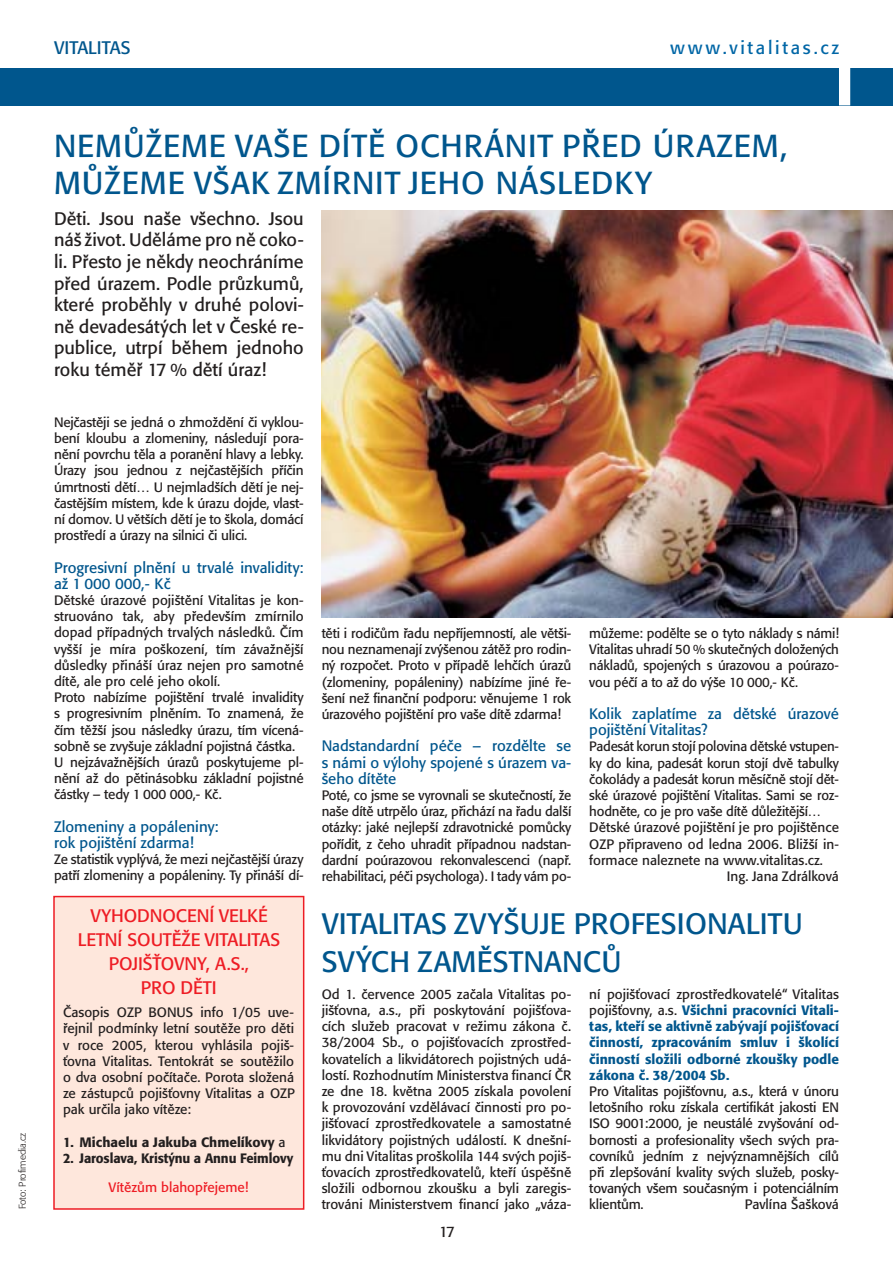
<style>
.page{position:relative;width:893px;height:1263px;background:#fff}
.page>*{position:absolute;margin:0;border:0;box-sizing:border-box;transform-origin:0 0}
.t1{font:31.5px/37.5px "Formata CE";letter-spacing:.03em;color:#00568d}
.t2{font:29.25px/37.5px "Formata CE";letter-spacing:.005em;color:#00568d}
.t3{font:18px/21.6px "Formata CE";color:#231f1f;text-align:justify}
.t4{font:18px/24px "Formata CE";letter-spacing:-.005em;color:#ee1c24;text-align:center}
.t5{font:18px "Formata CE";letter-spacing:.15em;color:#0066a6}
.t6{font:18px "Formata CE";color:#00568d}
.t7{font:15px/16.2px "Formata CE";color:#00568d}
.t8{font:15px "Formata CE";color:#231f1f}
.t9{font:13.5px/16.2px "Formata CE";letter-spacing:-.015em;color:#231f1f;text-align:justify}
.t10{font:500 13.5px/16.2px "Formata CE";color:#00568d;text-align:justify}
.t11{font:500 13.5px "Formata CE";letter-spacing:-.005em;color:#231f1f;scale:.96 1}
.t12{font:500 13.5px "Formata CE";letter-spacing:-.005em;color:#231f1f}
.t13{font:13.5px "Formata CE";color:#ee1c24}
.t14{font:300 9.75px "Formata CE";color:#231f1f}
.s1{font-weight:400}
.s2{font-weight:400;color:#231f1f}
</style>
<div class="page">
<img style="left:322px;top:210px;width:571px;height:407px">
<div style="left:54px;top:896px;width:250px;height:313px;background:#fee7dc"></div>
<div style="left:53px;top:896px;width:251px;height:314px;border:2px solid #ee1c24"></div>
<div style="left:0;top:68px;width:893px;height:37px;background:#00568d"></div>
<div style="left:839px;top:0;width:11px;height:105px;background:#fff"></div>
<h3 class="t6" style="left:54px;top:40px;width:78px">VITALITAS</h3>
<h3 class="t5" style="left:670px;top:40px;width:170px">www.vitalitas.cz</h3>
<p class="t14" style="left:18px;top:1209px;width:78px;rotate:-90deg">Foto: Profimedia.cz</p>
<h1 class="t1" style="left:54px;top:130px;width:735px">NEMŮŽEME VAŠE DÍTĚ OCHRÁNIT PŘED ÚRAZEM,<br>MŮŽEME VŠAK ZMÍRNIT JEHO NÁSLEDKY</h1>
<p class="t3" style="left:54px;top:209px;width:251px">Děti. Jsou naše všechno. Jsou náš život. Uděláme pro ně coko&shy;li. Přesto je někdy neochráníme před úrazem. Podle průzkumů, které proběhly v druhé polovi&shy;ně devadesátých let v České re&shy;publice, utrpí během jednoho roku téměř 17 % dětí úraz!</p>
<p class="t9" style="left:54px;top:415px;width:251px">Nejčastěji se jedná o zhmoždění či vyklou&shy;bení kloubu a zlomeniny, následují pora&shy;nění povrchu těla a poranění hlavy a lebky.<br>Úrazy jsou jednou z nejčastějších příčin úmrtnosti dětí… U nejmladších dětí je nej&shy;častějším místem, kde k úrazu dojde, vlast&shy;ní domov. U větších dětí je to škola, domácí prostředí a úrazy na silnici či ulici.</p>
<p class="t7" style="left:54px;top:560px;width:251px">Progresivní plnění u trvalé invalidity: až 1 000 000,- Kč</p>
<p class="t9" style="left:54px;top:593px;width:251px;text-align:left">Dětské úrazové pojištění Vitalitas je kon&shy;struováno tak, aby především zmírnilo dopad případných trvalých následků. Čím vyšší je míra poškození, tím závažnější důsledky přináší úraz nejen pro samotné dítě, ale pro celé jeho okolí.<br>Proto nabízíme pojištění trvalé invalidity s progresivním plněním. To znamená, že čím těžší jsou následky úrazu, tím vícená&shy;sobně se zvyšuje základní pojistná částka.<br>U nejzávažnějších úrazů poskytujeme pl&shy;nění až do pětinásobku základní pojistné částky – tedy 1 000 000,- Kč.</p>
<p class="t7" style="left:54px;top:820px;width:166px">Zlomeniny a popáleniny: rok pojištění zdarma!</p>
<p class="t9" style="left:54px;top:852px;width:251px">Ze statistik vyplývá, že mezi nejčastější úrazy patří zlomeniny a popáleniny. Ty přináší dí-</p>
<h3 class="t4" style="left:78px;top:905px;width:204px">VYHODNOCENÍ VELKÉ<br>LETNÍ SOUTĚŽE VITALITAS<br>POJIŠŤOVNY, A.S.,<br>PRO DĚTI</h3>
<p class="t9" style="left:63px;top:1005px;width:234px">Časopis OZP BONUS info 1/05 uve&shy;řejnil podmínky letní soutěže pro děti v roce 2005, kterou vyhlásila pojiš&shy;ťovna Vitalitas. Tentokrát se soutěžilo o dva osobní počítače. Porota složená ze zástupců pojišťovny Vitalitas a OZP pak určila jako vítěze:</p>
<p class="t12" style="left:63px;top:1136px;width:224px">1. Michaelu a Jakuba Chmelíkovy <span class="s1">a</span></p>
<p class="t11" style="left:63px;top:1152px;width:241px">2. Jaroslava, Kristýnu a Annu Feimlovy</p>
<p class="t13" style="left:109px;top:1182px;width:142px">Vítězům blahopřejeme!</p>
<p class="t9" style="left:322px;top:626px;width:251px">těti i rodičům řadu nepříjemností, ale větši&shy;nou neznamenají zvýšenou zátěž pro rodin&shy;ný rozpočet. Proto v případě lehčích úrazů (zlomeniny, popáleniny) nabízíme jiné ře&shy;šení než finanční podporu: věnujeme 1 rok úrazového pojištění pro vaše dítě zdarma!</p>
<p class="t7" style="left:322px;top:739px;width:251px;text-align:justify">Nadstandardní péče – rozdělte se s námi o výlohy spojené s úrazem va&shy;šeho dítěte</p>
<p class="t9" style="left:322px;top:788px;width:251px">Poté, co jsme se vyrovnali se skutečností, že naše dítě utrpělo úraz, přichází na řadu další otázky: jaké nejlepší zdravotnické pomůcky pořídit, z čeho uhradit případnou nadstan&shy;dardní poúrazovou rekonvalescenci (např. rehabilitaci, péči psychologa). I tady vám po-</p>
<p class="t9" style="left:589px;top:626px;width:251px">můžeme: podělte se o tyto náklady s námi!<br>Vitalitas uhradí 50 % skutečných doložených nákladů, spojených s úrazovou a poúrazo&shy;vou péčí a to až do výše 10 000,- Kč.</p>
<p class="t7" style="left:589px;top:707px;width:251px">Kolik zaplatíme za dětské úrazové pojištění Vitalitas?</p>
<p class="t9" style="left:589px;top:740px;width:251px">Padesát korun stojí polovina dětské vstupen-</p>
<p class="t9" style="left:589px;top:756px;width:251px">ky do kina, padesát korun stojí dvě tabulky</p>
<p class="t9" style="left:589px;top:772px;width:251px">čokolády a padesát korun měsíčně stojí dět-</p>
<p class="t9" style="left:589px;top:788px;width:251px">ské úrazové pojištění Vitalitas. Sami se roz-</p>
<p class="t9" style="left:589px;top:804px;width:233px">hodněte, co je pro vaše dítě důležitější…</p>
<p class="t9" style="left:589px;top:821px;width:251px">Dětské úrazové pojištění je pro pojištěnce</p>
<p class="t9" style="left:589px;top:837px;width:251px">OZP připraveno od ledna 2006. Bližší in-</p>
<p class="t9" style="left:589px;top:853px;width:235px">formace naleznete na www.vitalitas.cz.</p>
<p class="t9" style="left:727px;top:869px;width:114px">Ing. Jana Zdrálková</p>
<h2 class="t2" style="left:322px;top:907px;width:483px">VITALITAS ZVYŠUJE PROFESIONALITU<br>SVÝCH ZAMĚSTNANCŮ</h2>
<p class="t9" style="left:322px;top:987px;width:251px">Od 1. července 2005 začala Vitalitas po&shy;jišťovna, a.s., při poskytování pojišťova&shy;cích služeb pracovat v režimu zákona č.<br>38/2004 Sb., o pojišťovacích zprostřed&shy;kovatelích a likvidátorech pojistných udá&shy;lostí. Rozhodnutím Ministerstva financí ČR ze dne 18. května 2005 získala povolení k provozování vzdělávací činnosti pro po&shy;jišťovací zprostředkovatele a samostatné likvidátory pojistných událostí. K dnešní&shy;mu dni Vitalitas proškolila 144 svých pojiš&shy;ťovacích zprostředkovatelů, kteří úspěšně složili odbornou zkoušku a byli zaregis&shy;trováni Ministerstvem financí jako „váza-</p>
<p class="t10" style="left:589px;top:987px;width:251px"><span class="s2">ní pojišťovací zprostředkovatelé“ Vitalitas pojišťovny, a.s.</span> Všichni pracovníci Vitali&shy;tas, kteří se aktivně zabývají pojišťovací činností, zpracováním smluv i školící činností složili odborné zkoušky podle zákona č. 38/2004 Sb.</p>
<p class="t9" style="left:589px;top:1084px;width:251px">Pro Vitalitas pojišťovnu, a.s., která v únoru letošního roku získala certifikát jakosti EN ISO 9001:2000, je neustálé zvyšování od&shy;bornosti a profesionality všech svých pra&shy;covníků jedním z nejvýznamnějších cílů při zlepšování kvality svých služeb, posky&shy;tovaných všem současným i potenciálním klientům.</p>
<p class="t9" style="left:745px;top:1197px;width:96px">Pavlína Šašková</p>
<p class="t8" style="left:439px;top:1225px;width:18px">17</p>
</div>
